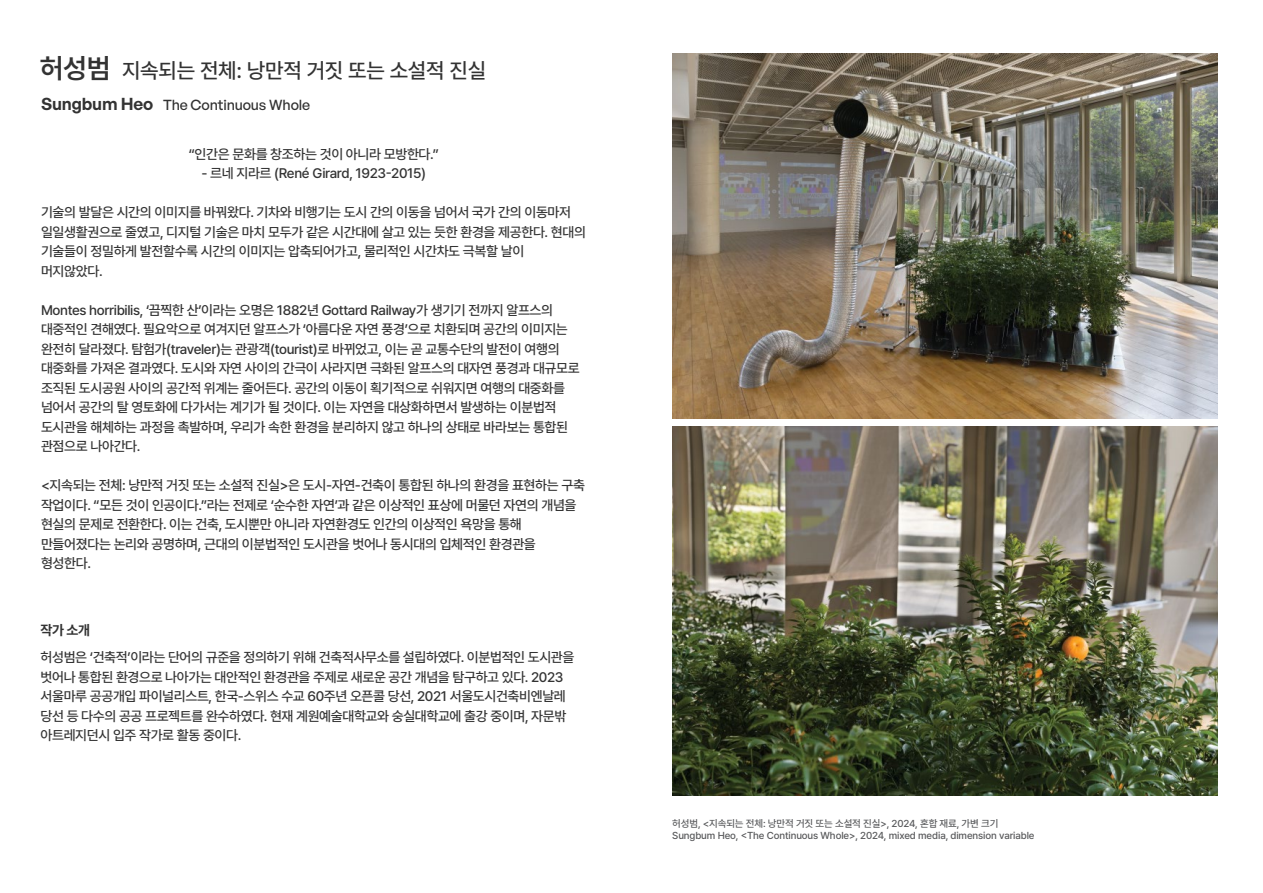
<style>
.page{position:relative;width:1263px;height:893px;background:#fff}
.page>*{position:absolute;margin:0;border:0;box-sizing:border-box;transform-origin:0 0}
.t1{font:500 21.3px "Pretendard";letter-spacing:-.01em;color:#333}
.t2{font:500 14.25px "General Sans";letter-spacing:-.01em;color:#333}
.t3{font:500 13.8px/19.5px "Pretendard";letter-spacing:-.025em;color:#333}
.t4{font:700 13.8px "Pretendard";color:#333}
.t5{font:500 10.05px/12px "Pretendard";letter-spacing:-.01em;color:#58595b}
.s1{font-weight:600;font-size:27.6px}
.s2{font-weight:600;font-size:16.95px}
</style>
<div class="page">
<img style="left:672px;top:53px;width:546px;height:365px">
<img style="left:672px;top:427px;width:546px;height:368px">
<h1 class="t1" style="left:40px;top:55px;width:448px"><span class="s1">허성범</span> 지속되는 전체: 낭만적 거짓 또는 소설적 진실</h1>
<p class="t2" style="left:41px;top:96px;width:271px"><span class="s2">Sungbum Heo</span> The Continuous Whole</p>
<p class="t3" style="left:189px;top:143px;width:252px">“인간은 문화를 창조하는 것이 아니라 모방한다.”</p>
<p class="t3" style="left:201px;top:163px;width:226px">- 르네 지라르 (René Girard, 1923-2015)</p>
<p class="t3" style="left:41px;top:202px;width:546px">기술의 발달은 시간의 이미지를 바꿔왔다. 기차와 비행기는 도시 간의 이동을 넘어서 국가 간의 이동마저 일일생활권으로 줄였고, 디지털 기술은 마치 모두가 같은 시간대에 살고 있는 듯한 환경을 제공한다. 현대의 기술들이 정밀하게 발전할수록 시간의 이미지는 압축되어가고, 물리적인 시간차도 극복할 날이 머지않았다.</p>
<p class="t3" style="left:41px;top:299px;width:540px">Montes horribilis, ‘끔찍한 산’이라는 오명은 1882년 Gottard Railway가 생기기 전까지 알프스의 대중적인 견해였다. 필요악으로 여겨지던 알프스가 ‘아름다운 자연 풍경’으로 치환되며 공간의 이미지는 완전히 달라졌다. 탐험가(traveler)는 관광객(tourist)로 바뀌었고, 이는 곧 교통수단의 발전이 여행의 대중화를 가져온 결과였다. 도시와 자연 사이의 간극이 사라지면 극화된 알프스의 대자연 풍경과 대규모로 조직된 도시공원 사이의 공간적 위계는 줄어든다. 공간의 이동이 획기적으로 쉬워지면 여행의 대중화를 넘어서 공간의 탈 영토화에 다가서는 계기가 될 것이다. 이는 자연을 대상화하면서 발생하는 이분법적 도시관을 해체하는 과정을 촉발하며, 우리가 속한 환경을 분리하지 않고 하나의 상태로 바라보는 통합된 관점으로 나아간다.</p>
<p class="t3" style="left:41px;top:475px;width:545px">&lt;지속되는 전체: 낭만적 거짓 또는 소설적 진실&gt;은 도시-자연-건축이 통합된 하나의 환경을 표현하는 구축 작업이다. “모든 것이 인공이다.”라는 전제로 ‘순수한 자연’과 같은 이상적인 표상에 머물던 자연의 개념을 현실의 문제로 전환한다. 이는 건축, 도시뿐만 아니라 자연환경도 인간의 이상적인 욕망을 통해 만들어졌다는 논리와 공명하며, 근대의 이분법적인 도시관을 벗어나 동시대의 입체적인 환경관을 형성한다.</p>
<p class="t4" style="left:41px;top:620px;width:51px">작가 소개</p>
<p class="t3" style="left:41px;top:647px;width:535px">허성범은 ‘건축적’이라는 단어의 규준을 정의하기 위해 건축적사무소를 설립하였다. 이분법적인 도시관을 벗어나 통합된 환경으로 나아가는 대안적인 환경관을 주제로 새로운 공간 개념을 탐구하고 있다. 2023 서울마루 공공개입 파이널리스트, 한국-스위스 수교 60주년 오픈콜 당선, 2021 서울도시건축비엔날레 당선 등 다수의 공공 프로젝트를 완수하였다. 현재 계원예술대학교와 숭실대학교에 출강 중이며, 자문밖 아트레지던시 입주 작가로 활동 중이다.</p>
<p class="t5" style="left:672px;top:817px;width:364px">허성범, &lt;지속되는 전체: 낭만적 거짓 또는 소설적 진실&gt;, 2024, 혼합 재료, 가변 크기<br>Sungbum Heo, &lt;The Continuous Whole&gt;, 2024, mixed media, dimension variable</p>
</div>
